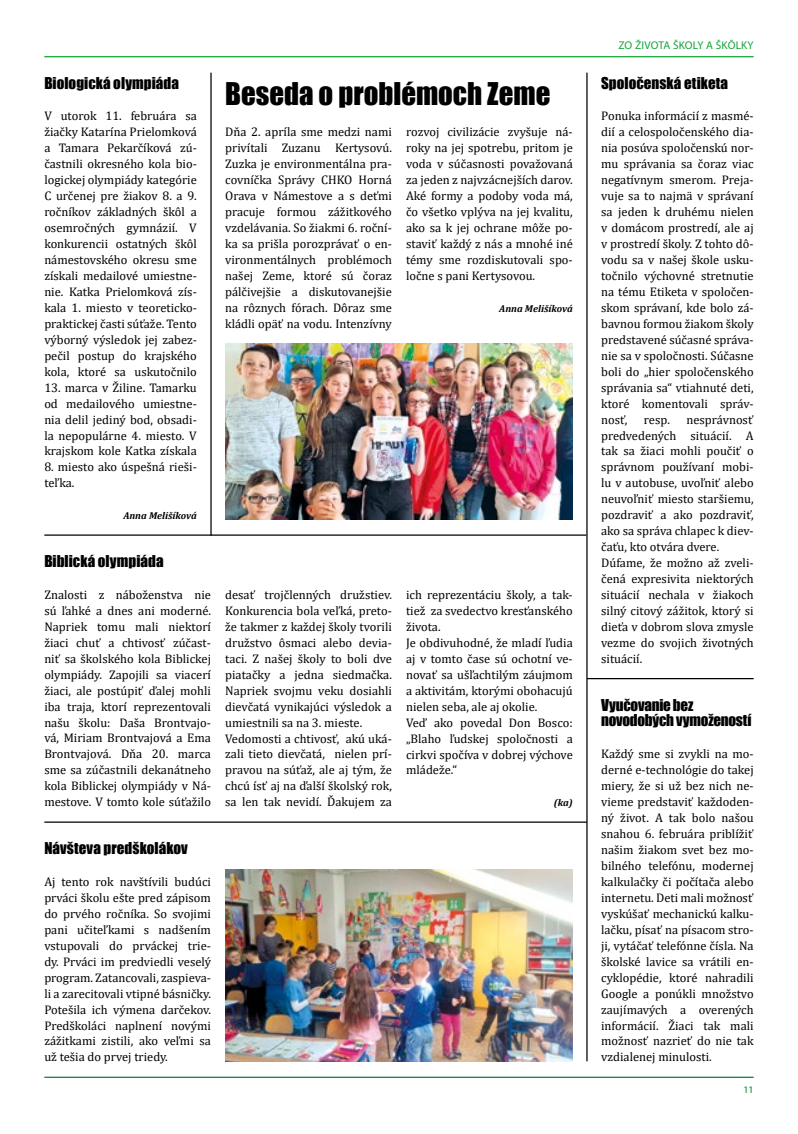
<style>
.page{position:relative;width:798px;height:1134px;background:#fff}
.page>*{position:absolute;margin:0;border:0;box-sizing:border-box;transform-origin:0 0}
.t1{font:28.75px "Impact";color:#000}
.t2{font:15px "Impact";letter-spacing:.005em;color:#000}
.t3{font:15px/16px "Impact";letter-spacing:-.015em;color:#000}
.t4{font:12.5px/16px "Cambria";color:#000;text-align:justify}
.t5{font:11.25px "Myriad Pro";letter-spacing:.02em;color:#13a538}
.t6{font:italic 700 10px "Cambria";color:#000}
.t7{font:10px "Myriad Pro";color:#008237}
</style>
<div class="page">
<hr style="left:44px;top:56px;width:709px;height:1px;background:#13a538">
<hr style="left:44px;top:1077px;width:709px;height:1px;background:#008237">
<img style="left:225px;top:344px;width:347px;height:175px">
<img style="left:225px;top:870px;width:347px;height:191px">
<hr style="left:210px;top:73px;width:1px;height:463px;background:#000">
<hr style="left:44px;top:821px;width:542px;height:2px;background:#000">
<hr style="left:586px;top:73px;width:1px;height:988px;background:#000">
<hr style="left:44px;top:534px;width:542px;height:2px;background:#000">
<hr style="left:586px;top:678px;width:167px;height:1px;background:#000">
<p class="t2" style="left:44px;top:71px;width:136px">Biologická olympiáda</p>
<p class="t4" style="left:44px;top:108px;width:154px">V utorok 11. februára sa žiačky Katarína Prielomková a Tamara Pekarčíková zú&shy;častnili okresného kola bio&shy;logickej olympiády kategórie C určenej pre žiakov 8. a 9. ročníkov základných škôl a osemročných gymnázií. V konkurencii ostatných škôl námestovského okresu sme získali medailové umiestne&shy;nie. Katka Prielomková zís&shy;kala 1. miesto v teoreticko&shy;praktickej časti súťaže. Tento výborný výsledok jej zabez&shy;pečil postup do krajského kola, ktoré sa uskutočnilo</p>
<p class="t4" style="left:44px;top:379px;width:154px">13. marca v Žiline. Tamarku od medailového umiestne&shy;nia delil jediný bod, obsadi&shy;la nepopulárne 4. miesto. V krajskom kole Katka získala</p>
<p class="t4" style="left:44px;top:459px;width:154px">8. miesto ako úspešná rieši&shy;teľka.</p>
<p class="t6" style="left:123px;top:509px;width:75px">Anna Melišíková</p>
<h1 class="t1" style="left:225px;top:71px;width:326px">Beseda o problémoch Zeme</h1>
<p class="t4" style="left:225px;top:124px;width:168px">Dňa 2. apríla sme medzi nami privítali Zuzanu Kertysovú.<br>Zuzka je environmentálna pra&shy;covníčka Správy CHKO Horná Orava v Námestove a s deťmi pracuje formou zážitkového vzdelávania. So žiakmi 6. roční&shy;ka sa prišla porozprávať o en&shy;vironmentálnych problémoch našej Zeme, ktoré sú čoraz pálčivejšie a diskutovanejšie na rôznych fórach. Dôraz sme kládli opäť na vodu. Intenzívny</p>
<p class="t4" style="left:406px;top:124px;width:168px">rozvoj civilizácie zvyšuje ná&shy;roky na jej spotrebu, pritom je voda v súčasnosti považovaná za jeden z najvzácnejších darov.<br>Aké formy a podoby voda má, čo všetko vplýva na jej kvalitu, ako sa k jej ochrane môže po&shy;staviť každý z nás a mnohé iné témy sme rozdiskutovali spo&shy;ločne s pani Kertysovou.</p>
<p class="t6" style="left:499px;top:301px;width:75px">Anna Melišíková</p>
<p class="t2" style="left:44px;top:549px;width:121px">Biblická olympiáda</p>
<p class="t4" style="left:44px;top:587px;width:168px">Znalosti z náboženstva nie sú ľahké a dnes ani moderné.<br>Napriek tomu mali niektorí žiaci chuť a chtivosť zúčast&shy;niť sa školského kola Biblickej olympiády. Zapojili sa viacerí žiaci, ale postúpiť ďalej mohli iba traja, ktorí reprezentovali našu školu: Daša Brontvajo&shy;vá, Miriam Brontvajová a Ema Brontvajová. Dňa 20. marca sme sa zúčastnili dekanátneho kola Biblickej olympiády v Ná&shy;mestove. V tomto kole súťažilo</p>
<p class="t4" style="left:225px;top:587px;width:168px;text-align:left">desať trojčlenných družstiev.<br>Konkurencia bola veľká, preto&shy;že takmer z každej školy tvorili družstvo ôsmaci alebo devia&shy;taci. Z našej školy to boli dve piatačky a jedna siedmačka.<br>Napriek svojmu veku dosiahli dievčatá vynikajúci výsledok a umiestnili sa na 3. mieste.<br>Vedomosti a chtivosť, akú uká&shy;zali tieto dievčatá, nielen prí&shy;pravou na súťaž, ale aj tým, že chcú ísť aj na ďalší školský rok, sa len tak nevidí. Ďakujem za</p>
<p class="t4" style="left:406px;top:587px;width:168px;text-align:left">ich reprezentáciu školy, a tak&shy;tiež za svedectvo kresťanského života.<br>Je obdivuhodné, že mladí ľudia aj v tomto čase sú ochotní ve&shy;novať sa ušľachtilým záujmom a aktivitám, ktorými obohacujú nielen seba, ale aj okolie.<br>Veď ako povedal Don Bosco: „Blaho ľudskej spoločnosti a cirkvi spočíva v dobrej výchove mládeže.“</p>
<p class="t6" style="left:553px;top:796px;width:20px">(ka)</p>
<p class="t2" style="left:44px;top:836px;width:145px">Návšteva predškolákov</p>
<p class="t4" style="left:44px;top:874px;width:168px">Aj tento rok navštívili budúci prváci školu ešte pred zápisom do prvého ročníka. So svojimi pani učiteľkami s nadšením vstupovali do prváckej trie&shy;dy. Prváci im predviedli veselý program. Zatancovali, zaspieva&shy;li a zarecitovali vtipné básničky.<br>Potešila ich výmena darčekov.<br>Predškoláci naplnení novými zážitkami zistili, ako veľmi sa už tešia do prvej triedy.</p>
<p class="t5" style="left:618px;top:39px;width:136px">ZO ŽIVOTA ŠKOLY A ŠKÔLKY</p>
<p class="t2" style="left:601px;top:71px;width:128px">Spoločenská etiketa</p>
<p class="t4" style="left:601px;top:108px;width:154px">Ponuka informácií z masmé&shy;dií a celospoločenského dia&shy;nia posúva spoločenskú nor&shy;mu správania sa čoraz viac negatívnym smerom. Preja&shy;vuje sa to najmä v správaní sa jeden k druhému nielen v domácom prostredí, ale aj v prostredí školy. Z tohto dô&shy;vodu sa v našej škole usku&shy;točnilo výchovné stretnutie na tému Etiketa v spoločen&shy;skom správaní, kde bolo zá&shy;bavnou formou žiakom školy predstavené súčasné správa&shy;nie sa v spoločnosti. Súčasne boli do „hier spoločenského správania sa“ vtiahnuté deti, ktoré komentovali správ&shy;nosť,</p>
<p class="t4" style="left:601px;top:411px;width:154px;text-align:left;text-indent:85px">nesprávnosť predvedených situácií. A tak sa žiaci mohli poučiť o správnom používaní mobi&shy;lu v autobuse, uvoľniť alebo neuvoľniť miesto staršiemu, pozdraviť a ako pozdraviť, ako sa správa chlapec k diev&shy;čaťu, kto otvára dvere.<br>Dúfame, že možno až zveli&shy;čená expresivita niektorých situácií nechala v žiakoch silný citový zážitok, ktorý si dieťa v dobrom slova zmysle vezme do svojich životných situácií.</p>
<p class="t4" style="left:643px;top:411px;width:27px">resp.</p>
<p class="t3" style="left:601px;top:696px;width:152px">Vyučovanie bez novodobých vymožeností</p>
<p class="t4" style="left:601px;top:746px;width:154px">Každý sme si zvykli na mo&shy;derné e-technológie do takej miery, že si už bez nich ne&shy;vieme predstaviť každoden&shy;ný život. A tak bolo našou snahou 6. februára priblížiť našim žiakom svet bez mo&shy;bilného telefónu, modernej kalkulačky či počítača alebo internetu. Deti mali možnosť vyskúšať mechanickú kalku&shy;lačku, písať na písacom stro&shy;ji, vytáčať telefónne čísla. Na školské lavice sa vrátili en&shy;cyklopédie, ktoré nahradili Google a ponúkli množstvo zaujímavých a overených informácií. Žiaci tak mali možnosť nazrieť do nie tak vzdialenej minulosti.</p>
<p class="t7" style="left:743px;top:1084px;width:12px">11</p>
</div>
